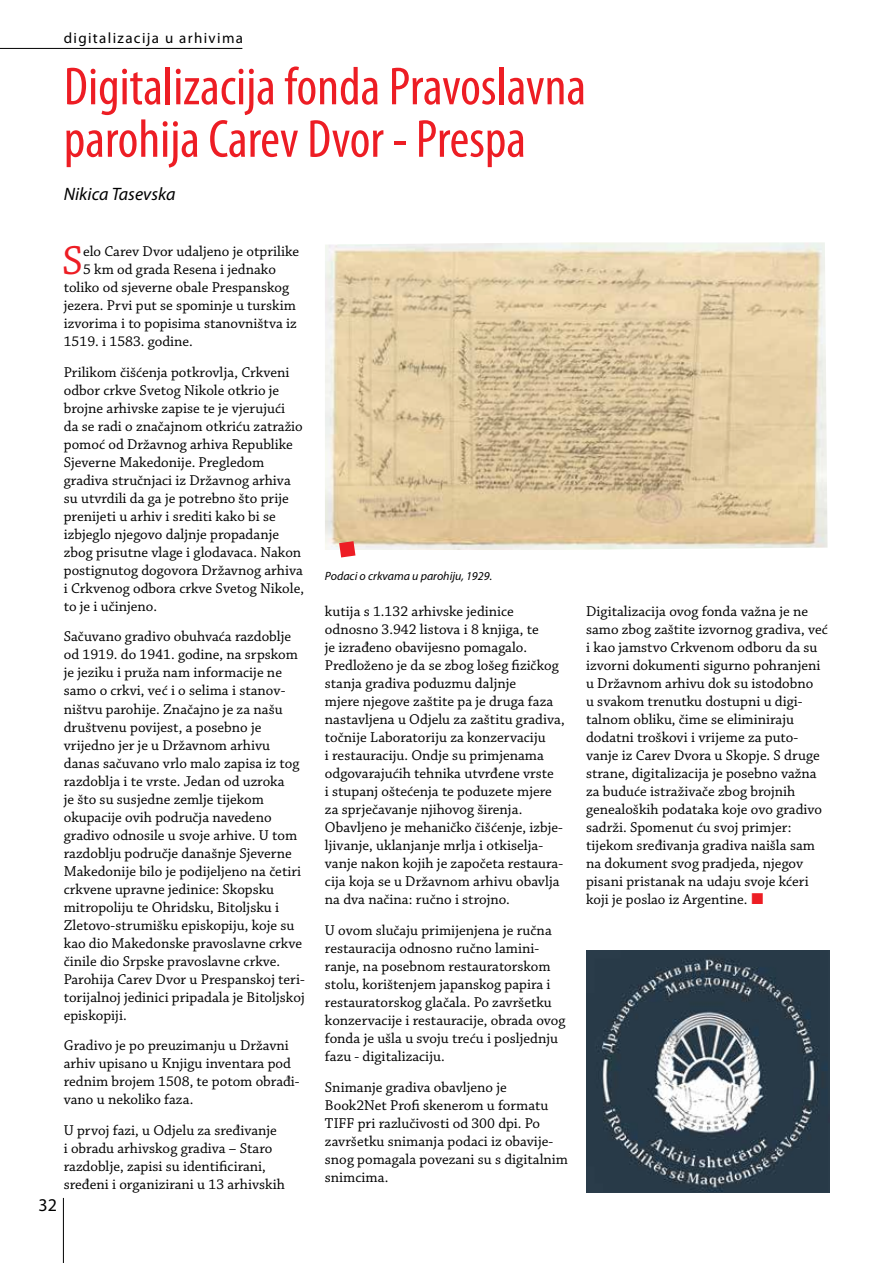
<style>
.page{position:relative;width:893px;height:1263px;background:#fff}
.page>*{position:absolute;margin:0;border:0;box-sizing:border-box;transform-origin:0 0}
.t1{font:condensed 54px/52.5px "Myriad Pro";color:#ed1d24}
.t2{font:42.75px "Chaparral Pro";color:#ed1d24}
.t3{font:italic 18px "Myriad Pro";color:#000}
.t4{font:18px "Myriad Pro";color:#000}
.t5{font:15px/18px "Chaparral Pro";color:#000}
.t6{font:15px "Myriad Pro";letter-spacing:.09em;color:#000}
.t7{font:italic 12px "Myriad Pro";color:#000}
</style>
<div class="page">
<img style="left:325px;top:242px;width:502px;height:308px">
<svg style="left:339px;top:541px;width:16px;height:16px"></svg>
<img style="left:586px;top:951px;width:243px;height:242px">
<hr style="left:63px;top:1198px;width:1px;height:65px;background:#000">
<hr style="left:0;top:48px;width:242px;height:1px;background:#000">
<p class="t6" style="left:64px;top:29px;width:181px">digitalizacija u arhivima</p>
<h1 class="t1" style="left:64px;top:60px;width:524px">Digitalizacija fonda Pravoslavna parohija Carev Dvor - Prespa</h1>
<p class="t3" style="left:64px;top:182px;width:113px">Nikica Tasevska</p>
<h2 class="t2" style="left:62px;top:237px;width:23px">S</h2>
<p class="t5" style="left:83px;top:243px;width:218px">elo Carev Dvor udaljeno je otprilike</p>
<p class="t5" style="left:83px;top:261px;width:194px">5 km od grada Resena i jednako</p>
<p class="t5" style="left:64px;top:279px;width:227px">toliko od sjeverne obale Prespanskog</p>
<p class="t5" style="left:64px;top:297px;width:234px">jezera. Prvi put se spominje u turskim</p>
<p class="t5" style="left:64px;top:315px;width:235px">izvorima i to popisima stanovništva iz</p>
<p class="t5" style="left:64px;top:333px;width:131px">1519. i 1583. godine.</p>
<p class="t5" style="left:64px;top:364px;width:242px">Prilikom čišćenja potkrovlja, Crkveni odbor crkve Svetog Nikole otkrio je brojne arhivske zapise te je vjerujući<br>da se radi o značajnom otkriću zatražio pomoć od Državnog arhiva Republike Sjeverne Makedonije. Pregledom gradiva stručnjaci iz Državnog arhiva su utvrdili da ga je potrebno što prije prenijeti u arhiv i srediti kako bi se izbjeglo njegovo daljnje propadanje zbog prisutne vlage i glodavaca. Nakon postignutog dogovora Državnog arhiva i Crkvenog odbora crkve Svetog Nikole, to je i učinjeno.</p>
<p class="t5" style="left:64px;top:628px;width:242px">Sačuvano gradivo obuhvaća razdoblje od 1919. do 1941. godine, na srpskom je jeziku i pruža nam informacije ne samo o crkvi, već i o selima i stanov&shy;ništvu parohije. Značajno je za našu društvenu povijest, a posebno je vrijedno jer je u Državnom arhivu danas sačuvano vrlo malo zapisa iz tog razdoblja i te vrste. Jedan od uzroka<br>je što su susjedne zemlje tijekom okupacije ovih područja navedeno gradivo odnosile u svoje arhive. U tom razdoblju područje današnje Sjeverne Makedonije bilo je podijeljeno na četiri crkvene upravne jedinice: Skopsku mitropoliju te Ohridsku, Bitoljsku i Zletovo-strumišku episkopiju, koje su kao dio Makedonske pravoslavne crkve činile dio Srpske pravoslavne crkve.<br>Parohija Carev Dvor u Prespanskoj teri&shy;torijalnoj jedinici pripadala je Bitoljskoj episkopiji.</p>
<p class="t5" style="left:64px;top:1037px;width:237px">Gradivo je po preuzimanju u Državni arhiv upisano u Knjigu inventara pod rednim brojem 1508, te potom obrađi&shy;vano u nekoliko faza.</p>
<p class="t5" style="left:64px;top:1122px;width:223px">U prvoj fazi, u Odjelu za sređivanje<br>i obradu arhivskog gradiva – Staro razdoblje, zapisi su identificirani, sređeni i organizirani u 13 arhivskih</p>
<p class="t4" style="left:39px;top:1194px;width:20px">32</p>
<p class="t7" style="left:325px;top:569px;width:169px">Podaci o crkvama u parohiju, 1929.</p>
<p class="t5" style="left:325px;top:603px;width:241px">kutija s 1.132 arhivske jedinice odnosno 3.942 listova i 8 knjiga, te<br>je izrađeno obavijesno pomagalo.<br>Predloženo je da se zbog lošeg fizičkog stanja gradiva poduzmu daljnje<br>mjere njegove zaštite pa je druga faza nastavljena u Odjelu za zaštitu gradiva, točnije Laboratoriju za konzervaciju<br>i restauraciju. Ondje su primjenama odgovarajućih tehnika utvrđene vrste<br>i stupanj oštećenja te poduzete mjere za sprječavanje njihovog širenja.<br>Obavljeno je mehaničko čišćenje, izbje&shy;ljivanje, uklanjanje mrlja i otkiselja&shy;vanje nakon kojih je započeta restaura&shy;cija koja se u Državnom arhivu obavlja na dva načina: ručno i strojno.</p>
<p class="t5" style="left:325px;top:921px;width:242px">U ovom slučaju primijenjena je ručna restauracija odnosno ručno lamini&shy;ranje, na posebnom restauratorskom stolu, korištenjem japanskog papira i restauratorskog glačala. Po završetku konzervacije i restauracije, obrada ovog fonda je ušla u svoju treću i posljednju fazu - digitalizaciju.</p>
<p class="t5" style="left:325px;top:1078px;width:245px">Snimanje gradiva obavljeno je<br>Book2Net Profi skenerom u formatu<br>TIFF pri razlučivosti od 300 dpi. Po završetku snimanja podaci iz obavije&shy;snog pomagala povezani su s digitalnim snimcima.</p>
<p class="t5" style="left:586px;top:603px;width:243px">Digitalizacija ovog fonda važna je ne samo zbog zaštite izvornog gradiva, već i kao jamstvo Crkvenom odboru da su izvorni dokumenti sigurno pohranjeni u Državnom arhivu dok su istodobno<br>u svakom trenutku dostupni u digi&shy;talnom obliku, čime se eliminiraju dodatni troškovi i vrijeme za puto&shy;vanje iz Carev Dvora u Skopje. S druge strane, digitalizacija je posebno važna za buduće istraživače zbog brojnih genealoških podataka koje ovo gradivo sadrži. Spomenut ću svoj primjer: tijekom sređivanja gradiva naišla sam na dokument svog pradjeda, njegov pisani pristanak na udaju svoje kćeri koji je poslao iz Argentine.</p>
</div>
